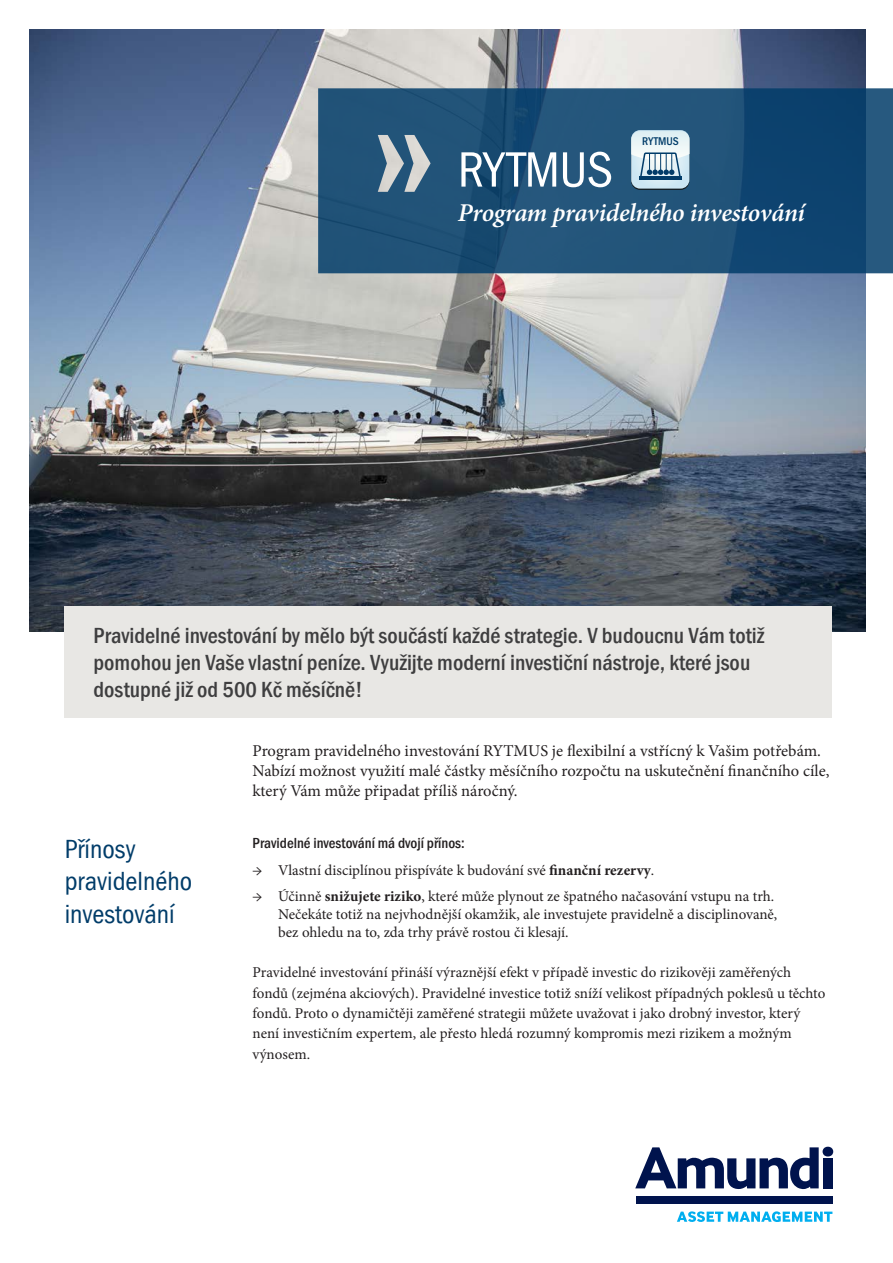
<style>
.page{position:relative;width:893px;height:1263px;background:#fff}
.page>*{position:absolute;margin:0;border:0;box-sizing:border-box;transform-origin:0 0}
.t1{font:condensed 51.45px "PI Franklin Gothic";letter-spacing:-.01em;color:#fff}
.t2{font:condensed 27px/32.4px "PI Franklin Gothic";color:#013c69}
.t3{font:italic 600 25.65px "PI Minion";letter-spacing:-.02em;color:#fff}
.t4{font:500 condensed 22.5px/27px "PI Franklin Gothic";color:#3e3e3f}
.t5{font:16.5px/19.8px "Minion Pro";color:#231f20}
.t6{font:15px/20.4px "Minion Pro";color:#231f20}
.t7{font:500 condensed 15px "PI Franklin Gothic";color:#231f20}
.t8{font:500 condensed 11.7px "PI Franklin Gothic";color:#013c69}
.s1{font-weight:700}
</style>
<div class="page">
<img style="left:30px;top:30px;width:836px;height:601px">
<svg style="left:318px;top:88px;width:575px;height:185px;background:#1f5177"></svg>
<svg style="left:631px;top:130px;width:58px;height:59px"></svg>
<hr style="left:639px;top:176px;width:43px;height:4px;background:#013c69">
<div style="left:65px;top:606px;width:767px;height:112px;background:#e8e7e4"></div>
<svg style="left:635px;top:1147px;width:184px;height:42px"></svg>
<div style="left:823px;top:1147px;width:10px;height:9px;background:#00134d;border-radius:50%"></div>
<div style="left:823px;top:1158px;width:9px;height:30px;background:#00134d"></div>
<div style="left:636px;top:1196px;width:196px;height:8px;background:#00134d"></div>
<svg style="left:677px;top:1211px;width:155px;height:11px"></svg>
<p class="t8" style="left:642px;top:133px;width:38px">RYTMUS</p>
<h1 class="t1" style="left:458px;top:138px;width:157px">RYTMUS</h1>
<h3 class="t3" style="left:458px;top:197px;width:348px">Program pravidelného investování</h3>
<h3 class="t4" style="left:94px;top:622px;width:672px">Pravidelné investování by mělo být součástí každé strategie. V budoucnu Vám totiž pomohou jen Vaše vlastní peníze. Využijte moderní investiční nástroje, které jsou dostupné již od 500 Kč měsíčně!</h3>
<h2 class="t2" style="left:65px;top:833px;width:129px">Přínosy pravidelného investování</h2>
<p class="t5" style="left:253px;top:741px;width:578px">Program pravidelného investování RYTMUS je flexibilní a vstřícný k Vašim potřebám.<br>Nabízí možnost využití malé částky měsíčního rozpočtu na uskutečnění finančního cíle, který Vám může připadat příliš náročný.</p>
<p class="t7" style="left:253px;top:833px;width:214px">Pravidelné investování má dvojí přínos:</p>
<p class="t6" style="left:253px;top:860px;width:403px">→ Vlastní disciplínou přispíváte k budování své <span class="s1">finanční rezervy</span>.</p>
<p class="t6" style="left:278px;top:888px;width:501px;line-height:18px;text-indent:-26px">→ Účinně <span class="s1">snižujete riziko</span>, které může plynout ze špatného načasování vstupu na trh.<br>Nečekáte totiž na nejvhodnější okamžik, ale investujete pravidelně a disciplinovaně, bez ohledu na to, zda trhy právě rostou či klesají.</p>
<p class="t6" style="left:253px;top:962px;width:574px">Pravidelné investování přináší výraznější efekt v případě investic do rizikověji zaměřených fondů (zejména akciových). Pravidelné investice totiž sníží velikost případných poklesů u těchto fondů. Proto o dynamičtěji zaměřené strategii můžete uvažovat i jako drobný investor, který není investičním expertem, ale přesto hledá rozumný kompromis mezi rizikem a možným výnosem.</p>
</div>
